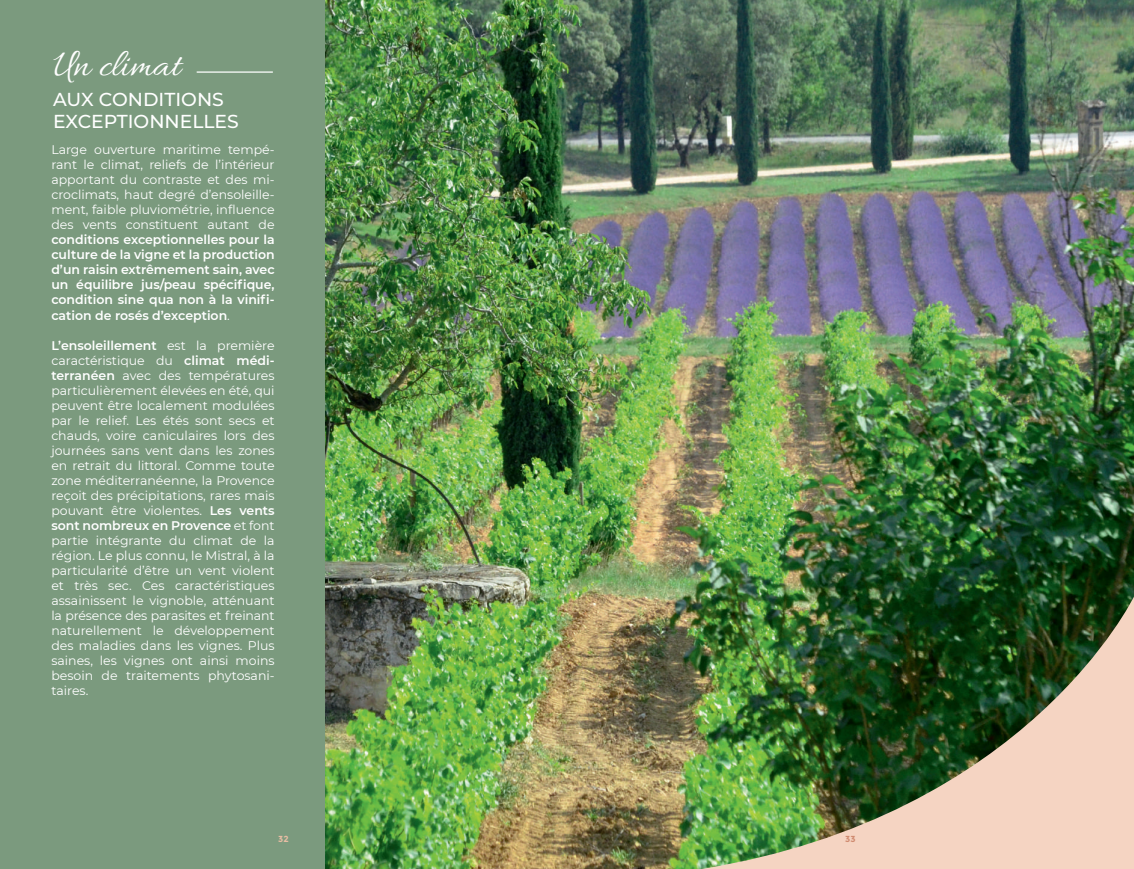
<style>
.page{position:relative;width:1134px;height:869px;background:#fff}
.page>*{position:absolute;margin:0;border:0;box-sizing:border-box;transform-origin:0 0}
.t1{font:40px "Allura";color:#fff}
.t2{font:500 18.75px/22.5px "Montserrat";color:#fff}
.t3{font:12.5px/15px "Montserrat";color:#fff;text-align:justify}
.t4{font:600 12.5px/15px "Montserrat";color:#fff;text-align:justify}
.t5{font:700 8.75px "Montserrat";color:#e8bda4}
.t6{font:700 8.75px "Montserrat";color:#d08b70}
.s1{font-weight:400}
.s2{font-weight:600}
</style>
<div class="page">
<img style="left:324px;top:0;width:810px;height:868px">
<div style="left:0;top:0;width:324px;height:868px;background:#7b9a7e"></div>
<hr style="left:197px;top:71px;width:76px;height:2px;background:#fff">
<img style="left:702px;top:596px;width:432px;height:272px">
<h1 class="t1" style="left:53px;top:38px;width:129px">Un climat</h1>
<h2 class="t2" style="left:53px;top:87px;width:187px">AUX CONDITIONS<br>EXCEPTIONNELLES</h2>
<p class="t3" style="left:51px;top:142px;width:225px">Large ouverture maritime tempé&shy;rant le climat, reliefs de l’intérieur apportant du contraste et des mi&shy;croclimats, haut degré d’ensoleille&shy;ment, faible pluviométrie, influence des vents constituent autant de</p>
<p class="t4" style="left:51px;top:232px;width:225px">conditions exceptionnelles pour la culture de la vigne et la production d’un raisin extrêmement sain, avec un équilibre jus/peau spécifique, condition sine qua non à la vinifi&shy;cation de rosés d’exception<span class="s1">.</span></p>
<p class="t3" style="left:51px;top:337px;width:225px"><span class="s2">L’ensoleillement</span> est la première caractéristique du <span class="s2">climat médi&shy;terranéen</span> avec des températures particulièrement élevées en été, qui peuvent être localement modulées par le relief. Les étés sont secs et chauds, voire caniculaires lors des journées sans vent dans les zones en retrait du littoral. Comme toute zone méditerranéenne, la Provence reçoit des précipitations, rares mais pouvant être violentes. <span class="s2">Les vents sont nombreux en Provence</span> et font partie intégrante du climat de la région. Le plus connu, le Mistral, à la particularité d’être un vent violent et très sec. Ces caractéristiques assainissent le vignoble, atténuant la présence des parasites et freinant naturellement le développement des maladies dans les vignes. Plus saines, les vignes ont ainsi moins besoin de traitements phytosani&shy;taires.</p>
<p class="t5" style="left:278px;top:833px;width:12px">32</p>
<p class="t6" style="left:845px;top:833px;width:12px">33</p>
</div>
